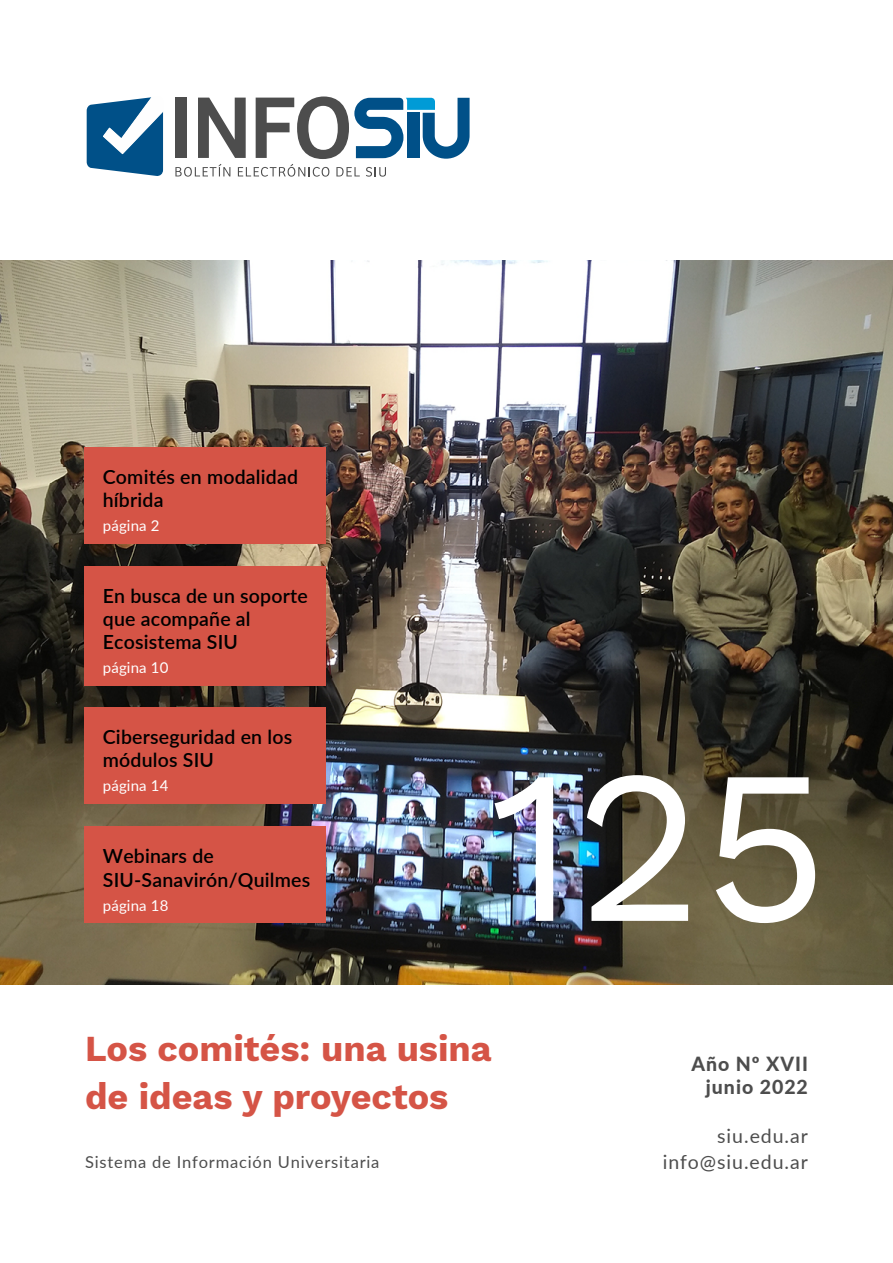
<style>
.page{position:relative;width:893px;height:1263px;background:#fff}
.page>*{position:absolute;margin:0;border:0;box-sizing:border-box;transform-origin:0 0}
.t1{font:217.5px "Work Sans";color:#fff}
.t2{font:700 36px/48px "Work Sans";color:#d55446}
.t3{font:600 19.5px/23.4px "Lato";letter-spacing:.01em;color:#000}
.t4{font:19.5px/25.5px "Lato";letter-spacing:.05em;color:#4d4d4d;text-align:right}
.t5{font:800 19.5px/23.4px "Lato";letter-spacing:.05em;color:#4d4d4d;text-align:right}
.t6{font:16.5px "Lato";letter-spacing:.05em;color:#4d4d4d}
.t7{font:15px "Lato";letter-spacing:.01em;color:#fff}
</style>
<div class="page">
<img style="left:0;top:261px;width:893px;height:723px">
<div style="left:84px;top:447px;width:242px;height:96px;background:#d55446"></div>
<div style="left:84px;top:707px;width:242px;height:96px;background:#d55446"></div>
<div style="left:84px;top:826px;width:242px;height:97px;background:#d55446"></div>
<div style="left:84px;top:566px;width:242px;height:119px;background:#d55446"></div>
<svg style="left:175px;top:96px;width:295px;height:81px"></svg>
<svg style="left:86px;top:97px;width:78px;height:79px"></svg>
<p class="t3" style="left:103px;top:464px;width:197px">Comités en modalidad híbrida</p>
<p class="t7" style="left:103px;top:515px;width:58px">página 2</p>
<p class="t3" style="left:103px;top:583px;width:206px">En busca de un soporte que acompañe al<br>Ecosistema SIU</p>
<p class="t7" style="left:103px;top:657px;width:67px">página 10</p>
<p class="t3" style="left:103px;top:724px;width:191px">Ciberseguridad en los módulos SIU</p>
<p class="t7" style="left:103px;top:775px;width:67px">página 14</p>
<p class="t3" style="left:103px;top:843px;width:209px">Webinars de<br>SIU-Sanavirón/Quilmes</p>
<p class="t7" style="left:103px;top:894px;width:67px">página 18</p>
<h1 class="t1" style="left:491px;top:682px;width:340px">125</h1>
<h2 class="t2" style="left:85px;top:1023px;width:408px">Los comités: una usina de ideas y proyectos</h2>
<p class="t6" style="left:85px;top:1150px;width:296px">Sistema de Información Universitaria</p>
<p class="t5" style="left:691px;top:1051px;width:118px">Año Nº XVII junio 2022</p>
<p class="t4" style="left:663px;top:1122px;width:147px">siu.edu.ar info@siu.edu.ar</p>
</div>
